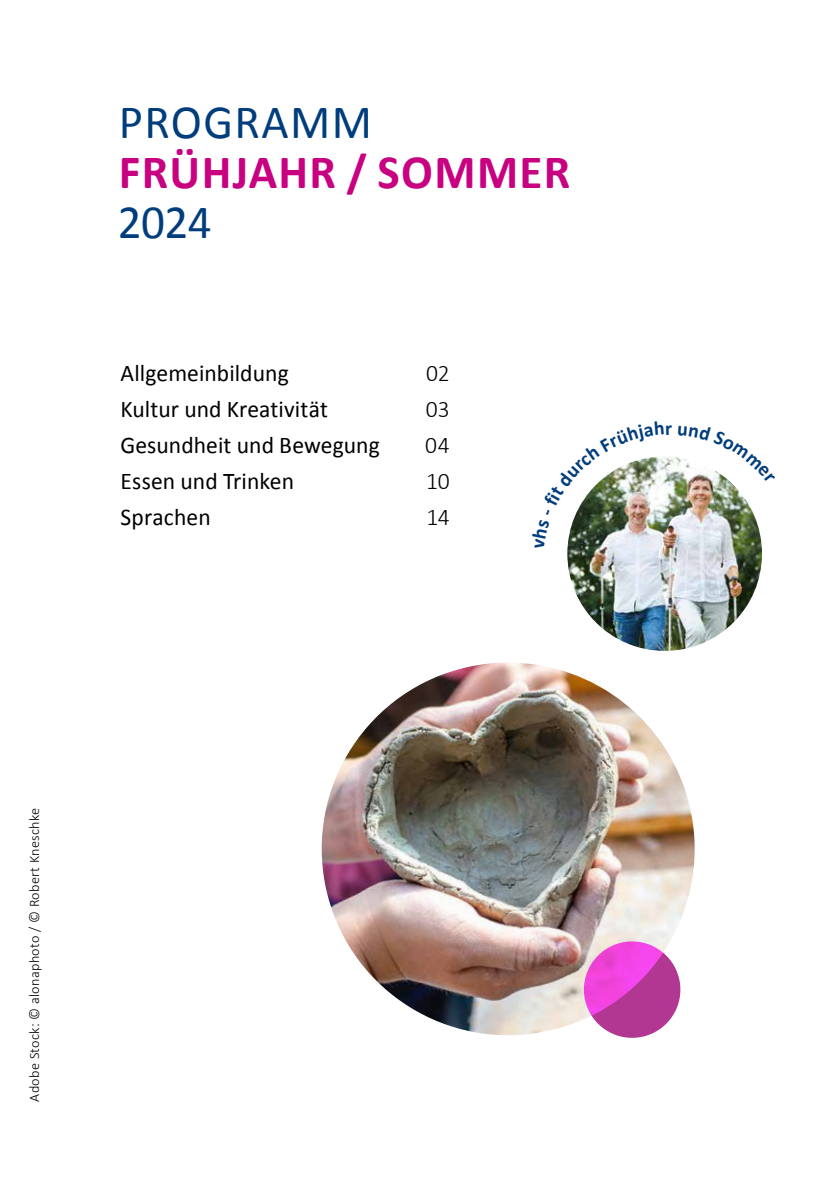
<style>
.page{position:relative;width:840px;height:1191px;background:#fff}
.page>*{position:absolute;margin:0;border:0;box-sizing:border-box;transform-origin:0 0}
.t1{font:700 48px "Calibri";letter-spacing:.03em;color:#c7017f}
.t2{font:48px "Calibri";letter-spacing:.03em;color:#003d7c}
.t3{font:24px "Calibri";letter-spacing:.005em;color:#000}
.t4{font:300 24px "Calibri";letter-spacing:-.01em;color:#000}
.t5{font:700 20px "Calibri";color:#003d7c}
.t6{font:300 14.4px "Calibri";letter-spacing:.02em;color:#000}
</style>
<div class="page">
<img style="left:567px;top:456px;width:194px;height:195px;border-radius:97px">
<img style="left:321px;top:662px;width:374px;height:374px">
<svg style="left:579px;top:937px;width:105px;height:101px"></svg>
<img style="left:567px;top:456px;width:96px;height:93px">
<svg style="left:677px;top:457px;width:55px;height:26px"></svg>
<h1 class="t2" style="left:119px;top:92px;width:254px">PROGRAMM</h1>
<h1 class="t1" style="left:119px;top:141px;width:453px">FRÜHJAHR / SOMMER</h1>
<h1 class="t2" style="left:118px;top:192px;width:95px">2024</h1>
<p class="t3" style="left:120px;top:358px;width:169px">Allgemeinbildung</p>
<p class="t4" style="left:426px;top:358px;width:25px">02</p>
<p class="t3" style="left:120px;top:394px;width:209px">Kultur und Kreativität</p>
<p class="t4" style="left:425px;top:394px;width:25px">03</p>
<p class="t3" style="left:120px;top:430px;width:261px">Gesundheit und Bewegung</p>
<p class="t4" style="left:425px;top:430px;width:26px">04</p>
<p class="t3" style="left:120px;top:466px;width:175px">Essen und Trinken</p>
<p class="t4" style="left:426px;top:466px;width:25px">10</p>
<p class="t3" style="left:120px;top:502px;width:92px">Sprachen</p>
<p class="t4" style="left:426px;top:502px;width:25px">14</p>
<p class="t5" style="left:664px;top:415px;width:9px">r</p>
<p class="t6" style="left:25px;top:1101px;width:295px;rotate:-90deg">Adobe Stock: © alonaphoto / © Robert Kneschke</p>
</div>
